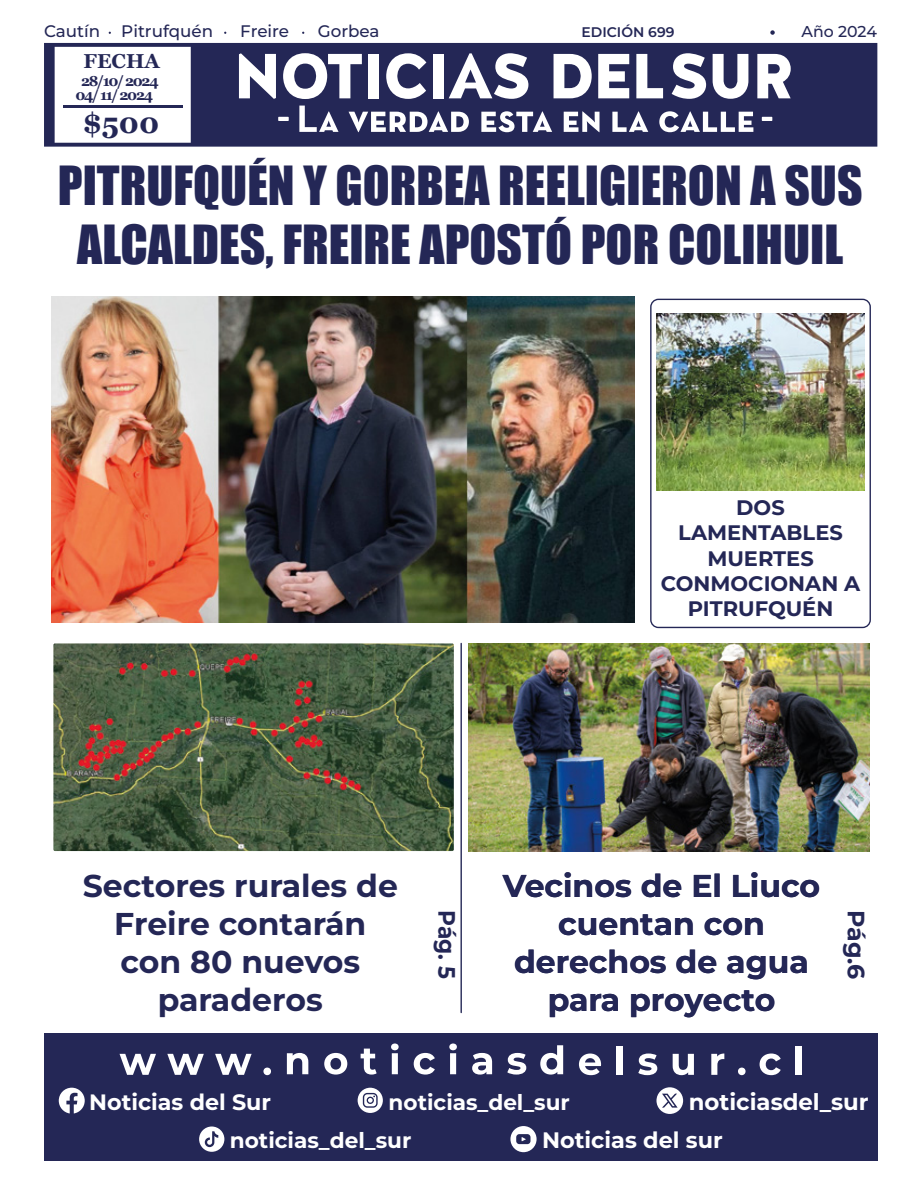
<style>
.page{position:relative;width:920px;height:1187px;background:#fff}
.page>*{position:absolute;margin:0;border:0;box-sizing:border-box;transform-origin:0 0}
.t1{font:49.5px/59.4px "Impact";color:#242756;text-align:center}
.t2{font:700 31.5px/37.8px "Montserrat";color:#242756;text-align:center}
.t3{font:700 28.8px "Georgia";color:#242756}
.t4{font:700 23.7px "Montserrat";letter-spacing:-.005em;color:#242756;scale:.92 1}
.t5{font:700 23.7px "Montserrat";letter-spacing:-.005em;color:#242756}
.t6{font:700 22.8px "Montserrat";color:#fff}
.t7{font:700 22.35px "Montserrat";color:#fff}
.t8{font:700 22.2px "Montserrat";color:#fff}
.t9{font:700 21.6px "Montserrat";color:#fff}
.t10{font:700 21px/25.2px "Montserrat";color:#242756;text-align:center}
.t11{font:700 20.1px "Georgia";color:#242756}
.t12{font:500 16.65px "Montserrat";color:#242756}
.t13{font:500 15.75px "Montserrat";color:#242756}
.t14{font:700 14.4px/14.1px "Georgia";letter-spacing:-.09em;color:#242756;text-align:center}
.t15{font:600 13.95px "Montserrat";color:#242756}
</style>
<div class="page">
<img style="left:53px;top:643px;width:401px;height:208px">
<img style="left:469px;top:643px;width:401px;height:208px">
<hr style="left:460px;top:643px;width:2px;height:369px;background:#242756">
<svg style="left:650px;top:298px;width:221px;height:330px"></svg>
<img style="left:657px;top:313px;width:207px;height:178px">
<img style="left:51px;top:296px;width:583px;height:327px">
<svg style="left:44px;top:43px;width:833px;height:104px;fill:#242756"></svg>
<svg style="left:770px;top:30px;width:5px;height:5px"></svg>
<div style="left:44px;top:1033px;width:833px;height:127px;background:#242756"></div>
<div style="left:738px;top:1067px;width:8px;height:8px;background:#fff;border-radius:50%"></div>
<div style="left:263px;top:1067px;width:8px;height:8px;background:#fff;border-radius:50%"></div>
<svg style="left:120px;top:1053px;width:36px;height:21px"></svg>
<svg style="left:167px;top:1053px;width:37px;height:21px"></svg>
<svg style="left:215px;top:1053px;width:37px;height:21px"></svg>
<svg style="left:287px;top:1052px;width:21px;height:22px"></svg>
<svg style="left:324px;top:1052px;width:23px;height:22px"></svg>
<svg style="left:361px;top:1048px;width:16px;height:26px"></svg>
<svg style="left:391px;top:1043px;width:8px;height:31px"></svg>
<svg style="left:414px;top:1052px;width:21px;height:22px"></svg>
<svg style="left:449px;top:1043px;width:8px;height:31px"></svg>
<svg style="left:472px;top:1052px;width:20px;height:22px"></svg>
<svg style="left:507px;top:1052px;width:19px;height:22px"></svg>
<svg style="left:540px;top:1045px;width:23px;height:29px"></svg>
<svg style="left:579px;top:1053px;width:22px;height:22px"></svg>
<div style="left:617px;top:1045px;width:6px;height:29px;background:#fff"></div>
<svg style="left:638px;top:1053px;width:19px;height:22px"></svg>
<svg style="left:673px;top:1053px;width:21px;height:22px"></svg>
<svg style="left:711px;top:1053px;width:13px;height:21px"></svg>
<svg style="left:760px;top:1053px;width:21px;height:22px"></svg>
<div style="left:796px;top:1045px;width:6px;height:29px;background:#fff"></div>
<svg style="left:59px;top:1087px;width:26px;height:26px"></svg>
<svg style="left:299px;top:105px;width:40px;height:27px"></svg>
<svg style="left:349px;top:111px;width:120px;height:21px"></svg>
<svg style="left:481px;top:111px;width:71px;height:21px"></svg>
<svg style="left:564px;top:111px;width:35px;height:21px"></svg>
<svg style="left:612px;top:111px;width:36px;height:21px"></svg>
<svg style="left:659px;top:111px;width:94px;height:21px"></svg>
<svg style="left:278px;top:117px;width:11px;height:4px"></svg>
<hr style="left:762px;top:117px;width:10px;height:4px;background:#fff">
<svg style="left:239px;top:53px;width:37px;height:46px"></svg>
<svg style="left:283px;top:53px;width:79px;height:46px"></svg>
<div style="left:368px;top:54px;width:11px;height:44px;background:#fff"></div>
<svg style="left:386px;top:53px;width:40px;height:46px"></svg>
<div style="left:433px;top:54px;width:11px;height:44px;background:#fff"></div>
<svg style="left:449px;top:53px;width:80px;height:46px"></svg>
<svg style="left:553px;top:54px;width:39px;height:44px"></svg>
<svg style="left:598px;top:54px;width:31px;height:44px"></svg>
<svg style="left:636px;top:54px;width:27px;height:44px"></svg>
<svg style="left:672px;top:53px;width:35px;height:46px"></svg>
<svg style="left:713px;top:54px;width:35px;height:45px"></svg>
<svg style="left:757px;top:54px;width:34px;height:44px"></svg>
<hr style="left:63px;top:106px;width:120px;height:2px;background:#242756">
<svg style="left:358px;top:1087px;width:25px;height:25px"></svg>
<svg style="left:656px;top:1087px;width:27px;height:26px"></svg>
<svg style="left:510px;top:1126px;width:27px;height:26px"></svg>
<svg style="left:199px;top:1126px;width:25px;height:25px"></svg>
<p class="t12" style="left:44px;top:20px;width:58px">Cautín</p>
<p class="t12" style="left:121px;top:20px;width:93px">Pitrufquén</p>
<p class="t12" style="left:240px;top:20px;width:50px">Freire</p>
<p class="t12" style="left:318px;top:20px;width:63px">Gorbea</p>
<p class="t15" style="left:582px;top:23px;width:94px">EDICIÓN 699</p>
<p class="t13" style="left:802px;top:21px;width:77px">Año 2024</p>
<p class="t11" style="left:84px;top:48px;width:78px">FECHA</p>
<p class="t14" style="left:75px;top:74px;width:85px">28/10/ 2024<br>04/ 11/ 2024</p>
<p class="t3" style="left:83px;top:105px;width:77px">$500</p>
<h1 class="t1" style="left:58px;top:154px;width:806px">PITRUFQUÉN Y GORBEA REELIGIERON A SUS<br>ALCALDES, FREIRE APOSTÓ POR COLIHUIL</h1>
<p class="t10" style="left:661px;top:494px;width:201px">DOS<br>LAMENTABLES<br>MUERTES<br>CONMOCIONAN A<br>PITRUFQUÉN</p>
<p class="t2" style="left:83px;top:866px;width:317px">Sectores rurales de<br>Freire contarán con 80 nuevos paraderos</p>
<p class="t2" style="left:503px;top:866px;width:319px">Vecinos de El Liuco cuentan con derechos de agua para proyecto</p>
<p class="t4" style="left:463px;top:910px;width:76px;rotate:90deg">Pág. 5</p>
<p class="t5" style="left:872px;top:909px;width:71px;rotate:90deg">Pág.6</p>
<p class="t9" style="left:389px;top:1087px;width:183px">noticias_del_sur</p>
<p class="t6" style="left:689px;top:1086px;width:181px">noticiasdel_sur</p>
<p class="t9" style="left:230px;top:1125px;width:183px">noticias_del_sur</p>
<p class="t7" style="left:542px;top:1125px;width:182px">Noticias del sur</p>
<p class="t8" style="left:89px;top:1087px;width:183px">Noticias del Sur</p>
</div>
